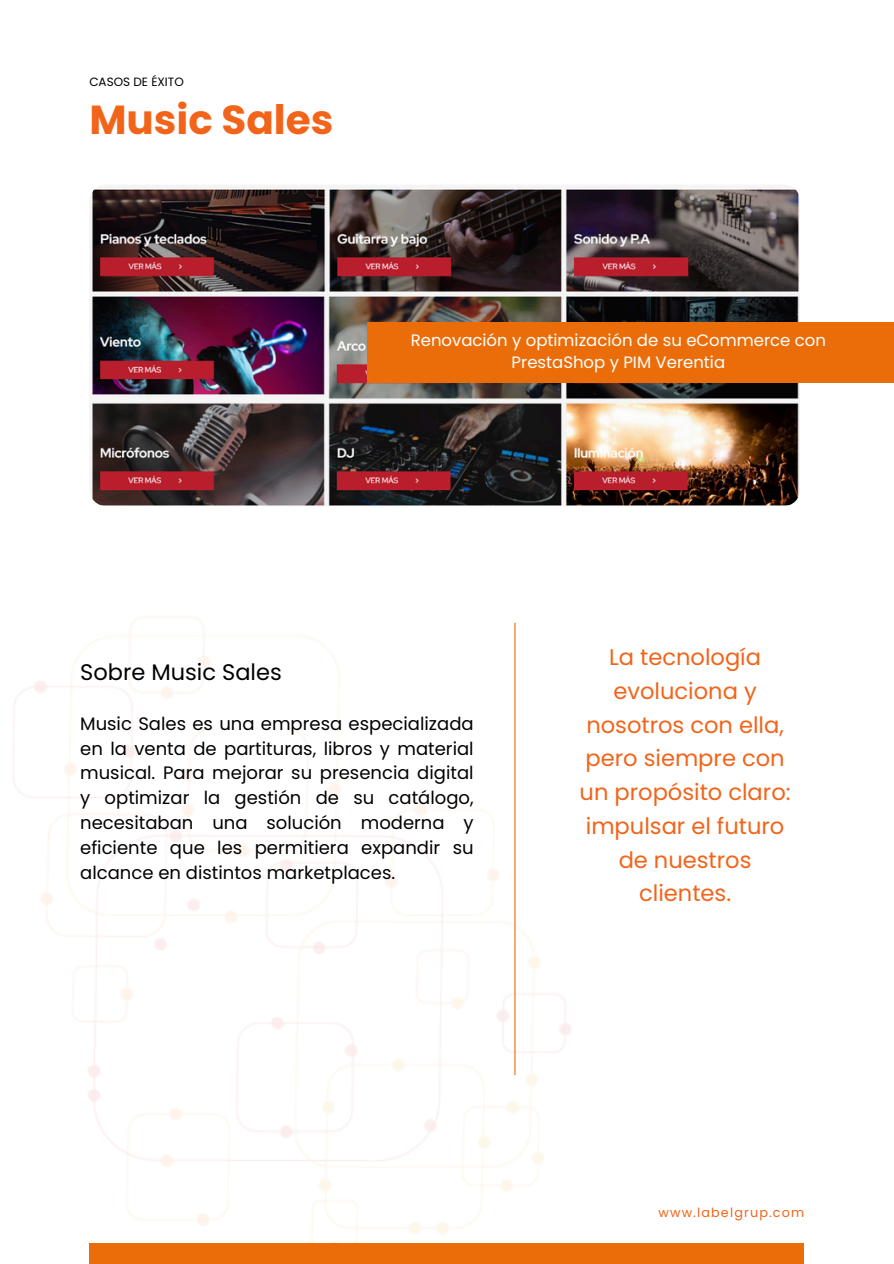
<style>
.page{position:relative;width:894px;height:1264px;background:#fff}
.page>*{position:absolute;margin:0;border:0;box-sizing:border-box;transform-origin:0 0}
.t1{font:700 40.5px "Poppins";color:#f26419}
.t2{font:22.5px/33.8px "Poppins";color:#f26419;text-align:center}
.t3{font:22.5px "Poppins";color:#000}
.t4{font:18px/24.8px "Poppins";color:#000;text-align:justify}
.t5{font:16.5px/22.5px "Poppins";color:#fff;text-align:center}
.t6{font:12.75px "Poppins";letter-spacing:.09em;color:#f26419}
.t7{font:12px "Poppins";color:#000}
</style>
<div class="page">
<img style="left:13px;top:187px;width:880px;height:1056px">
<hr style="left:514px;top:623px;width:1px;height:451px;background:#eb6d09">
<div style="left:89px;top:1243px;width:715px;height:20px;background:#eb6d09"></div>
<img style="left:89px;top:184px;width:710px;height:322px;border-radius:17px">
<div style="left:367px;top:322px;width:526px;height:60px;background:#eb6d09"></div>
<p class="t7" style="left:89px;top:73px;width:96px">CASOS DE ÉXITO</p>
<p class="t1" style="left:89px;top:92px;width:245px">Music Sales</p>
<h3 class="t5" style="left:410px;top:328px;width:416px">Renovación y optimización de su eCommerce con<br>PrestaShop y PIM Verentia</h3>
<h4 class="t3" style="left:80px;top:656px;width:203px">Sobre Music Sales</h4>
<h3 class="t4" style="left:80px;top:711px;width:395px">Music Sales es una empresa especializada en la venta de partituras, libros y material musical. Para mejorar su presencia digital y optimizar la gestión de su catálogo, necesitaban una solución moderna y eficiente que les permitiera expandir su alcance en distintos marketplaces.</h3>
<h1 class="t2" style="left:579px;top:640px;width:212px">La tecnología evoluciona y nosotros con ella, pero siempre con un propósito claro: impulsar el futuro de nuestros clientes.</h1>
<h2 class="t6" style="left:658px;top:1203px;width:147px">www.labelgrup.com</h2>
</div>
